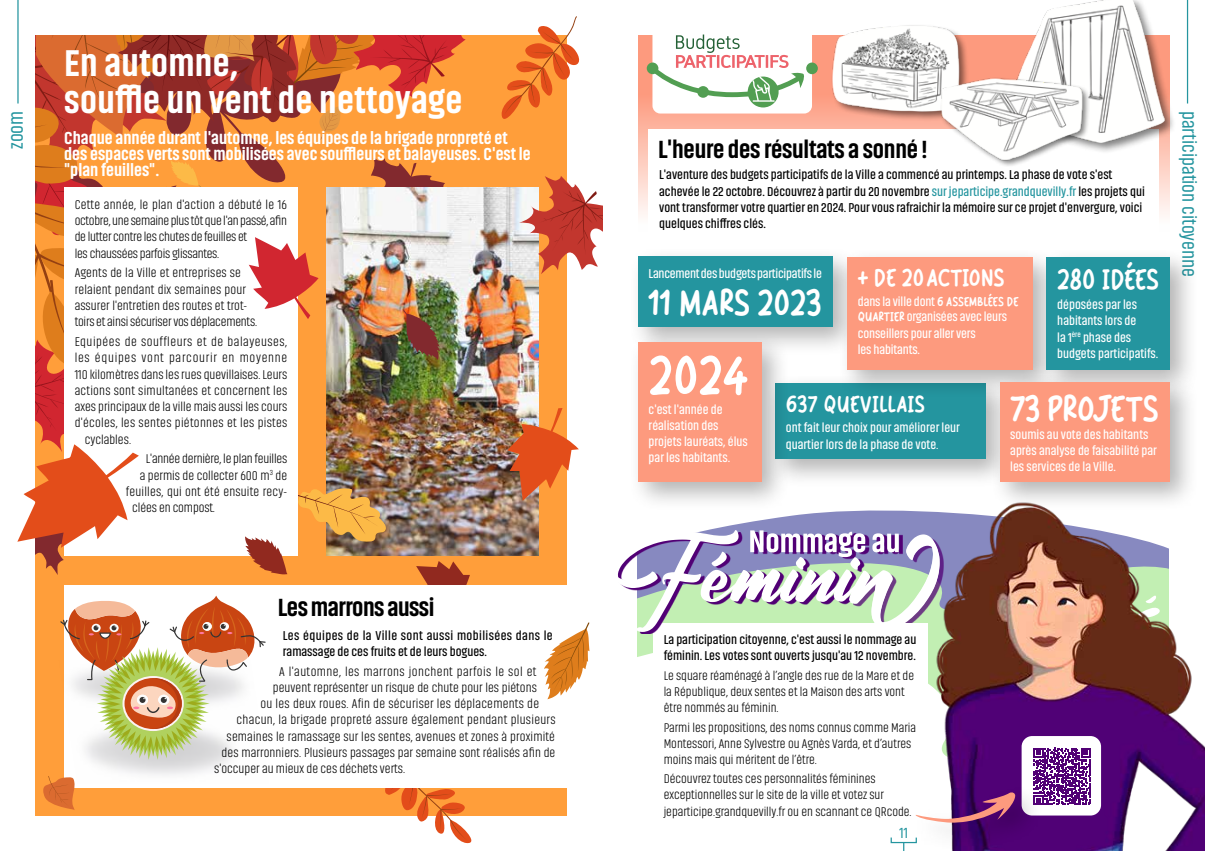
<style>
.page{position:relative;width:1205px;height:851px;background:#fff}
.page>*{position:absolute;margin:0;border:0;box-sizing:border-box;transform-origin:0 0}
.t1{font:52.5px "Cheese Burger";color:#fff}
.t2{font:800 37.5px/37.5px "Akhand";letter-spacing:.01em;color:#fff}
.t3{font:35px "Cheese Burger";letter-spacing:-.01em;color:#fff}
.t4{font:27.5px "Cheese Burger";letter-spacing:-.02em;color:#fff}
.t5{font:800 25px "Akhand";letter-spacing:-.01em;color:#000}
.t6{font:23.75px "Cheese Burger";letter-spacing:-.01em;color:#fff}
.t7{font:22.5px "Cheese Burger";color:#fff}
.t8{font:20px "Akhand";color:#24959f}
.t9{font:800 17.5px/16.2px "Akhand";color:#fff}
.t10{font:15px "Akhand";color:#24959f}
.t11{font:300 13.12px/16.2px "Akhand";letter-spacing:.005em;color:#000}
.t12{font:600 13.12px/16.2px "Akhand";color:#000}
.t13{font:600 13.12px/16.2px "Akhand";color:#fff}
.t14{font:300 13.12px/16.2px "Akhand";letter-spacing:-.02em;color:#000}
.t15{font:600 13.12px/16.2px "Akhand";letter-spacing:.03em;color:#000}
.t16{font:300 13.12px "Akhand";letter-spacing:.03em;color:#000}
.t17{font:300 13.12px "Akhand";letter-spacing:.04em;color:#000}
.t18{font:600 13.12px "Akhand";letter-spacing:-.02em;color:#fff}
.t19{font:300 13.12px "Akhand";letter-spacing:.055em;color:#000}
.t20{font:300 13.12px "Akhand";letter-spacing:-.015em;color:#000}
.t21{font:300 13px/16.1px "Akhand";color:#000}
.s1{color:#24959f}
.s2{font-family:"Cheese Burger";font-weight:400;font-size:12.5px}
.s3{font-weight:400}
</style>
<div class="page">
<div style="left:890px;top:836px;width:27px;height:7px;border:1px solid #24959f"></div>
<img style="left:638px;top:35px;width:531px;height:181px">
<div style="left:806px;top:62px;width:12px;height:12px;background:#529e52;border-radius:50%"></div>
<div style="left:647px;top:62px;width:11px;height:12px;background:#529e52;border-radius:50%"></div>
<svg style="left:651px;top:34px;width:161px;height:79px"></svg>
<div style="left:36px;top:35px;width:531px;height:780px;background:#ff9e3a"></div>
<hr style="left:17px;top:0;width:2px;height:103px;background:#24959f">
<hr style="left:1187px;top:0;width:1px;height:103px;background:#24959f">
<div style="left:648px;top:130px;width:511px;height:109px;background:#fff"></div>
<img style="left:481px;top:188px;width:58px;height:367px">
<div style="left:64px;top:585px;width:539px;height:202px;background:#fff"></div>
<svg style="left:501px;top:16px;width:79px;height:103px"></svg>
<img style="left:507px;top:408px;width:72px;height:92px">
<svg style="left:519px;top:176px;width:84px;height:98px"></svg>
<svg style="left:544px;top:622px;width:45px;height:77px"></svg>
<div style="left:628px;top:246px;width:234px;height:111px;background:#000;opacity:.3"></div>
<div style="left:638px;top:256px;width:194px;height:71px;background:#24959f"></div>
<div style="left:765px;top:373px;width:250px;height:116px;background:#000;opacity:.3"></div>
<div style="left:775px;top:383px;width:210px;height:76px;background:#24959f"></div>
<div style="left:837px;top:247px;width:225px;height:152px;background:#000;opacity:.3"></div>
<div style="left:847px;top:257px;width:185px;height:112px;background:#fd9a7e"></div>
<div style="left:1037px;top:247px;width:162px;height:152px;background:#000;opacity:.3"></div>
<div style="left:1046px;top:257px;width:123px;height:112px;background:#24959f"></div>
<div style="left:628px;top:332px;width:163px;height:179px;background:#000;opacity:.3"></div>
<div style="left:638px;top:342px;width:123px;height:139px;background:#fd9a7e"></div>
<div style="left:989px;top:372px;width:210px;height:139px;background:#000;opacity:.3"></div>
<div style="left:999px;top:382px;width:170px;height:99px;background:#fd9a7e"></div>
<svg style="left:637px;top:506px;width:269px;height:24px"></svg>
<svg style="left:617px;top:530px;width:289px;height:101px"></svg>
<img style="left:906px;top:500px;width:299px;height:350px">
<div style="left:1021px;top:736px;width:80px;height:79px;background:#fff;border-radius:11px"></div>
<div style="left:909px;top:783px;width:135px;height:67px;background:#000;opacity:.3"></div>
<svg style="left:915px;top:791px;width:100px;height:31px"></svg>
<img style="left:813px;top:25px;width:136px;height:105px">
<img style="left:1038px;top:0;width:135px;height:161px">
<img style="left:931px;top:30px;width:162px;height:136px">
<svg style="left:1033px;top:747px;width:57px;height:57px"></svg>
<img style="left:17px;top:35px;width:464px;height:809px">
<h3 class="t8" style="left:6px;top:149px;width:40px;rotate:-90deg">zoom</h3>
<h2 class="t2" style="left:64px;top:44px;width:400px">En automne,<br>souffle un vent de nettoyage</h2>
<h3 class="t9" style="left:64px;top:130px;width:468px">Chaque année durant l'automne, les équipes de la brigade propreté et des espaces verts sont mobilisées avec souffleurs et balayeuses. C'est le "plan feuilles".</h3>
<h3 class="t5" style="left:658px;top:136px;width:271px">L'heure des résultats a sonné !</h3>
<p class="t12" style="left:659px;top:167px;width:487px">L'aventure des budgets participatifs de la Ville a commencé au printemps. La phase de vote s'est achevée le 22 octobre. Découvrez à partir du 20 novembre <span class="s1">sur jeparticipe.grandquevilly.fr</span> les projets qui vont transformer votre quartier en 2024. Pour vous rafraichir la mémoire sur ce projet d'envergure, voici quelques chiffres clés.</p>
<p class="t14" style="left:75px;top:196px;width:214px">Cette année, le plan d'action a débuté le 16 octobre, une semaine plus tôt que l'an passé, afin de lutter contre les chutes de feuilles et<br>les chaussées parfois glissantes.</p>
<p class="t11" style="left:75px;top:265px;width:184px">Agents de la Ville et entreprises se relaient pendant dix semaines pour assurer l'entretien des routes et trot&shy;toirs et ainsi sécuriser vos déplacements.</p>
<p class="t17" style="left:75px;top:335px;width:214px">Equipées de souffleurs et de balayeuses,</p>
<p class="t19" style="left:75px;top:351px;width:214px">les équipes vont parcourir en moyenne</p>
<p class="t11" style="left:75px;top:366px;width:214px">110 kilomètres dans les rues quevillaises. Leurs</p>
<p class="t11" style="left:75px;top:382px;width:214px">actions sont simultanées et concernent les</p>
<p class="t11" style="left:75px;top:398px;width:214px">axes principaux de la ville mais aussi les cours</p>
<p class="t11" style="left:75px;top:415px;width:214px">d'écoles, les sentes piétonnes et les pistes</p>
<p class="t11" style="left:85px;top:431px;width:48px">cyclables.</p>
<p class="t20" style="left:146px;top:452px;width:143px">L'année dernière, le plan feuilles</p>
<p class="t11" style="left:140px;top:467px;width:149px">a permis de collecter 600 m<sup>3</sup> de</p>
<p class="t11" style="left:126px;top:483px;width:163px">feuilles, qui ont été ensuite recy-</p>
<p class="t11" style="left:132px;top:499px;width:84px">clées en compost.</p>
<h3 class="t4" style="left:1057px;top:260px;width:103px">280 IDÉES</h3>
<p class="t13" style="left:1057px;top:296px;width:103px">déposées par les habitants lors de<br>la 1<sup>ère</sup> phase des budgets participatifs.</p>
<p class="t18" style="left:648px;top:266px;width:175px">Lancement des budgets participatifs le</p>
<h3 class="t3" style="left:648px;top:279px;width:175px">11 MARS 2023</h3>
<h3 class="t6" style="left:858px;top:261px;width:148px">+ DE 20ACTIONS</h3>
<p class="t13" style="left:858px;top:294px;width:162px;line-height:15px">dans la ville dont <span class="s2">6 ASSEMBLÉES DE<br>QUARTIER</span> organisées avec leurs</p>
<p class="t13" style="left:858px;top:325px;width:119px">conseillers pour aller vers les habitants.</p>
<h1 class="t1" style="left:649px;top:339px;width:101px">2024</h1>
<p class="t13" style="left:649px;top:401px;width:101px">c'est l'année de réalisation des projets lauréats, élus par les habitants.</p>
<h3 class="t3" style="left:1010px;top:384px;width:150px">73 PROJETS</h3>
<h3 class="t7" style="left:786px;top:389px;width:141px">637 QUEVILLAIS</h3>
<p class="t13" style="left:786px;top:419px;width:176px">ont fait leur choix pour améliorer leur quartier lors de la phase de vote<span class="s3">.</span></p>
<p class="t13" style="left:1010px;top:426px;width:148px">soumis au vote des habitants après analyse de faisabilité par les services de la Ville.</p>
<h3 class="t8" style="left:1199px;top:111px;width:168px;rotate:90deg">participation citoyenne</h3>
<h3 class="t5" style="left:278px;top:594px;width:158px">Les marrons aussi</h3>
<p class="t15" style="left:283px;top:627px;width:271px">Les équipes de la Ville sont aussi mobilisées dans le ramassage de ces fruits et de leurs bogues.</p>
<p class="t16" style="left:279px;top:664px;width:259px">A l'automne, les marrons jonchent parfois le sol et</p>
<p class="t11" style="left:273px;top:679px;width:265px">peuvent représenter un risque de chute pour les piétons</p>
<p class="t11" style="left:260px;top:695px;width:280px">ou les deux roues. Afin de sécuriser les déplacements de</p>
<p class="t11" style="left:237px;top:711px;width:320px">chacun, la brigade propreté assure également pendant plusieurs</p>
<p class="t11" style="left:227px;top:728px;width:330px">semaines le ramassage sur les sentes, avenues et zones à proximité</p>
<p class="t11" style="left:222px;top:744px;width:335px">des marronniers. Plusieurs passages par semaine sont réalisés afin de</p>
<p class="t11" style="left:214px;top:760px;width:192px">s'occuper au mieux de ces déchets verts.</p>
<p class="t12" style="left:664px;top:631px;width:254px">La participation citoyenne, c'est aussi le nommage au féminin. Les votes sont ouverts jusqu'au 12 novembre.</p>
<p class="t21" style="left:664px;top:667px;width:252px">Le square réaménagé à l’angle des rue de la Mare et de la République, deux sentes et la Maison des arts vont être nommés au féminin.</p>
<p class="t21" style="left:664px;top:719px;width:254px">Parmi les propositions, des noms connus comme Maria<br>Montessori, Anne Sylvestre ou Agnès Varda, et d’autres moins mais qui méritent de l’être.</p>
<p class="t21" style="left:664px;top:770px;width:249px">Découvrez toutes ces personnalités féminines exceptionnelles sur le site de la ville et votez sur jeparticipe.grandquevilly.fr ou en scannant ce QRcode.</p>
<p class="t10" style="left:899px;top:825px;width:10px">11</p>
</div>
